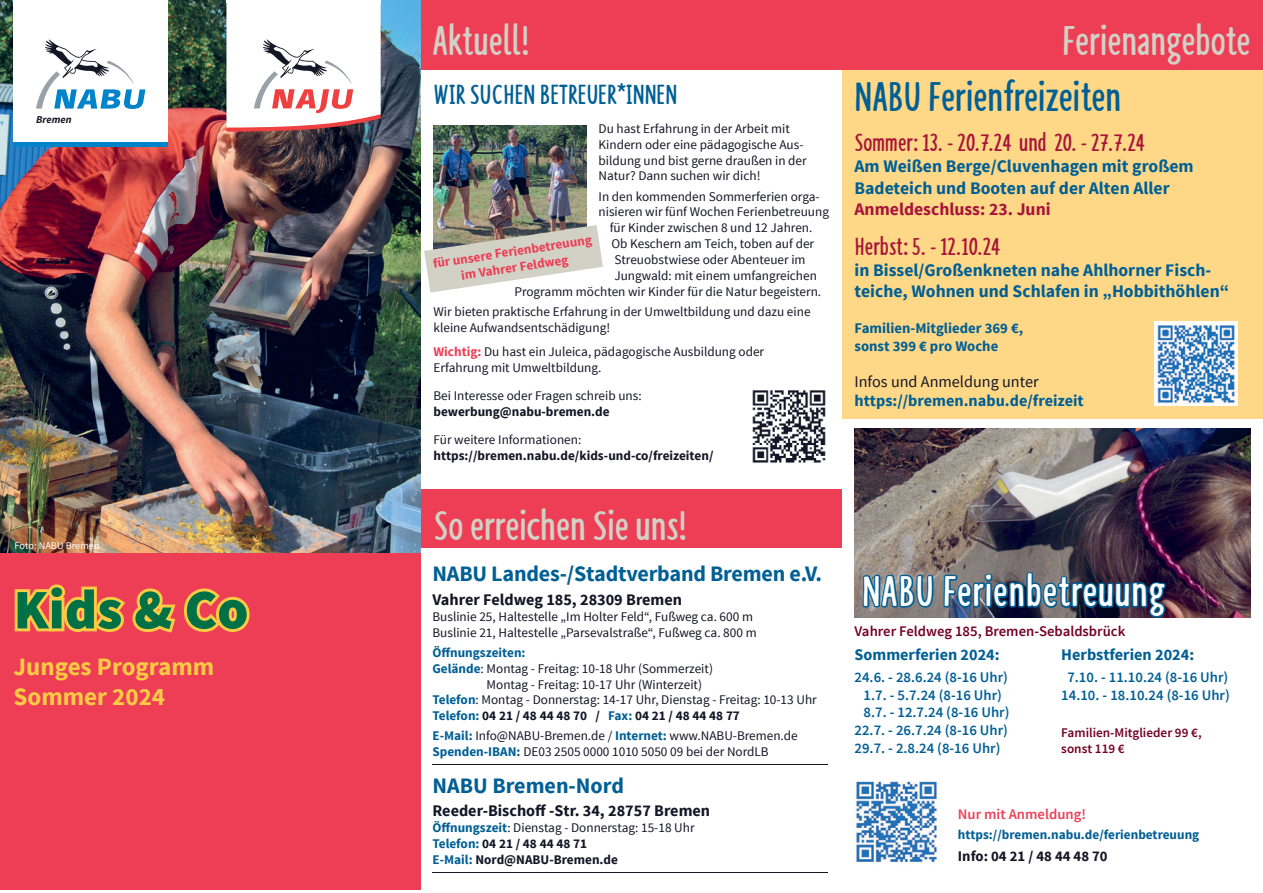
<style>
.page{position:relative;width:1263px;height:893px;background:#fff}
.page>*{position:absolute;margin:0;border:0;box-sizing:border-box;transform-origin:0 0}
.t1{font:900 55.8px "Source Sans Pro";color:#007047}
.t2{font:700 45.6px "NABU Hand";letter-spacing:.02em;color:#fff}
.t3{font:700 44.1px "NABU Hand";color:#d2d1c6}
.t4{font:700 44.1px "NABU Hand";color:#005f95}
.t5{font:700 29.4px "NABU Hand";color:#005f95}
.t6{font:700 26.4px "NABU Hand";color:#a7153a}
.t7{font:700 25.05px/30px "Source Sans Pro";color:#fecb44}
.t8{font:700 22.05px "Source Sans Pro";letter-spacing:-.01em;color:#005f95}
.t9{font:700 17.7px/21.1px "Source Sans Pro";color:#005f95}
.t10{font:700 17.7px "Source Sans Pro";color:#a7153a}
.t11{font:700 16.2px "Source Sans Pro";color:#005f95}
.t12{font:700 16.2px "Source Sans Pro";color:#151526}
.t13{font:16.2px "Source Sans Pro";color:#151526}
.t14{font:600 14.7px/17.7px "Source Sans Pro";color:#005f95;text-align:center}
.t15{font:700 14.7px/17.7px "Source Sans Pro";color:#005f95}
.t16{font:600 14.7px "Source Sans Pro";color:#740125}
.t17{font:700 14.7px "Source Sans Pro";color:#151526}
.t18{font:600 14.7px "Source Sans Pro";color:#ed3e56}
.t19{font:13.2px/15.9px "Source Sans Pro";color:#151526}
.t20{font:700 13.2px/15.9px "Source Sans Pro";color:#151526}
.t21{font:700 13.2px "Source Sans Pro";color:#005f95}
.t22{font:700 13.2px/15.9px "Source Sans Pro";color:#ed3e56;text-align:center}
.t23{font:600 13.2px/15.9px "Source Sans Pro";color:#740125}
.t24{font:italic 700 10.65px "Source Sans Pro";color:#151526}
.t25{font:10.35px "Source Sans Pro";color:#fff}
.s1{font-weight:700;color:#ed3e56}
.s2{font-weight:700;color:#005f95}
.s3{color:#005f95}
.s4{font-weight:400}
</style>
<div class="page">
<img style="left:0;top:0;width:421px;height:553px">
<div style="left:14px;top:1px;width:154px;height:146px;background:#fff"></div>
<svg style="left:36px;top:39px;width:109px;height:70px"></svg>
<div style="left:14px;top:142px;width:154px;height:5px;background:#0083c8"></div>
<div style="left:0;top:553px;width:421px;height:337px;background:#ed3e56"></div>
<svg style="left:14px;top:584px;width:236px;height:49px"></svg>
<hr style="left:226px;top:0;width:155px;height:3px;background:#fff">
<svg style="left:226px;top:3px;width:155px;height:129px"></svg>
<hr style="left:432px;top:764px;width:396px;height:1px;background:#151526">
<hr style="left:432px;top:872px;width:396px;height:1px;background:#151526">
<div style="left:421px;top:490px;width:421px;height:58px;background:#ed3e56"></div>
<div style="left:421px;top:0;width:421px;height:70px;background:#ed3e56"></div>
<img style="left:433px;top:125px;width:153px;height:100px">
<img style="left:752px;top:390px;width:74px;height:73px">
<svg style="left:424px;top:225px;width:179px;height:68px"></svg>
<div style="left:842px;top:70px;width:421px;height:349px;background:#fed886"></div>
<img style="left:854px;top:428px;width:396px;height:190px">
<div style="left:842px;top:0;width:421px;height:70px;background:#ed3e56"></div>
<img style="left:860px;top:321px;width:307px;height:297px">
<img style="left:1154px;top:322px;width:83px;height:83px">
<img style="left:855px;top:781px;width:83px;height:82px">
<p class="t24" style="left:36px;top:113px;width:37px">Bremen</p>
<p class="t25" style="left:15px;top:540px;width:87px">Foto: NABU Bremen</p>
<h1 class="t1" style="left:14px;top:573px;width:236px">Kids &amp; Co</h1>
<h3 class="t7" style="left:14px;top:653px;width:202px">Junges Programm<br>Sommer 2024</h3>
<h3 class="t3" style="left:432px;top:17px;width:99px">Aktuell!</h3>
<h3 class="t5" style="left:433px;top:79px;width:245px">wir Suchen Betreuer*innen</h3>
<p class="t19" style="left:598px;top:121px;width:210px">Du hast Erfahrung in der Arbeit mit Kindern oder eine pädagogische Aus&shy;bildung und bist gerne draußen in der Natur? Dann suchen wir dich!</p>
<p class="t19" style="left:598px;top:188px;width:223px">In den kommenden Sommerferien orga-</p>
<p class="t19" style="left:598px;top:204px;width:232px">nisieren wir fünf Wochen Ferienbetreuung</p>
<p class="t19" style="left:610px;top:220px;width:204px">für Kinder zwischen 8 und 12 Jahren.</p>
<p class="t19" style="left:611px;top:236px;width:204px">Ob Keschern am Teich, toben auf der</p>
<p class="t19" style="left:614px;top:252px;width:193px">Streuobstwiese oder Abenteuer im</p>
<p class="t19" style="left:614px;top:268px;width:204px">Jungwald: mit einem umfangreichen</p>
<p class="t19" style="left:514px;top:284px;width:308px">Programm möchten wir Kinder für die Natur begeistern.</p>
<p class="t19" style="left:433px;top:304px;width:378px">Wir bieten praktische Erfahrung in der Umweltbildung und dazu eine kleine Aufwandsentschädigung!</p>
<p class="t19" style="left:433px;top:344px;width:332px"><span class="s1">Wichtig:</span> Du hast ein Juleica, pädagogische Ausbildung oder<br>Erfahrung mit Umweltbildung.</p>
<p class="t19" style="left:433px;top:388px;width:210px">Bei Interesse oder Fragen schreib uns:</p>
<p class="t20" style="left:433px;top:404px;width:178px">bewerbung@nabu-bremen.de</p>
<p class="t19" style="left:433px;top:432px;width:149px">Für weitere Informationen:</p>
<p class="t20" style="left:433px;top:448px;width:281px">https://bremen.nabu.de/kids-und-co/freizeiten/</p>
<p class="t22" style="left:432px;top:257px;width:162px;rotate:-9deg">für unsere Ferienbetreuung im Vahrer Feldweg</p>
<h3 class="t3" style="left:433px;top:501px;width:255px">So erreichen Sie uns!</h3>
<h3 class="t8" style="left:432px;top:560px;width:391px">NABU Landes-/Stadtverband Bremen e.V.</h3>
<p class="t12" style="left:432px;top:589px;width:251px">Vahrer Feldweg 185, 28309 Bremen</p>
<p class="t19" style="left:432px;top:609px;width:326px">Buslinie 25, Haltestelle „Im Holter Feld“, Fußweg ca. 600 m<br>Buslinie 21, Haltestelle „Parsevalstraße“, Fußweg ca. 800 m</p>
<p class="t21" style="left:432px;top:644px;width:95px">Öffnungszeiten:</p>
<p class="t19" style="left:432px;top:660px;width:282px"><span class="s2">Gelände</span>: Montag - Freitag: 10-18 Uhr (Sommerzeit)</p>
<p class="t19" style="left:487px;top:676px;width:217px">Montag - Freitag: 10-17 Uhr (Winterzeit)</p>
<p class="t19" style="left:432px;top:692px;width:386px"><span class="s2">Telefon</span>: Montag - Donnerstag: 14-17 Uhr, Dienstag - Freitag: 10-13 Uhr</p>
<p class="t20" style="left:432px;top:708px;width:309px"><span class="s3">Telefon:</span> 04 21 / 48 44 48 70 / <span class="s3">Fax:</span> 04 21 / 48 44 48 77</p>
<p class="t19" style="left:432px;top:728px;width:367px"><span class="s2">E-Mail:</span> Info@NABU-Bremen.de / <span class="s2">Internet:</span> www.NABU-Bremen.de<br><span class="s2">Spenden-IBAN:</span> DE03 2505 0000 1010 5050 09 bei der NordLB</p>
<h3 class="t8" style="left:432px;top:771px;width:193px">NABU Bremen-Nord</h3>
<p class="t12" style="left:432px;top:800px;width:279px">Reeder-Bischoff -Str. 34, 28757 Bremen</p>
<p class="t20" style="left:432px;top:820px;width:264px"><span class="s3">Öffnungszeit</span><span class="s4">: Dienstag - Donnerstag: 15-18 Uhr<br></span><span class="s3">Telefon:</span> 04 21 / 48 44 48 71<br><span class="s3">E-Mail:</span> Nord@NABU-Bremen.de</p>
<h3 class="t3" style="left:1062px;top:17px;width:190px">Ferienangebote</h3>
<h3 class="t4" style="left:854px;top:73px;width:268px">nABu Ferienfreizeiten</h3>
<h3 class="t6" style="left:854px;top:128px;width:292px">Sommer: 13. - 20.7.24 und 20. - 27.7.24</h3>
<h3 class="t9" style="left:854px;top:157px;width:341px">Am Weißen Berge/Cluvenhagen mit großem<br>Badeteich und Booten auf der Alten Aller</h3>
<h3 class="t10" style="left:854px;top:198px;width:198px">Anmeldeschluss: 23. Juni</h3>
<h3 class="t6" style="left:854px;top:232px;width:147px">herbst: 5. - 12.10.24</h3>
<h3 class="t9" style="left:854px;top:260px;width:376px">in Bissel/Großenkneten nahe Ahlhorner Fisch&shy;teiche, Wohnen und Schlafen in „Hobbithöhlen“</h3>
<p class="t15" style="left:854px;top:320px;width:170px">Familien-Mitglieder 369 €, sonst 399 € pro Woche</p>
<p class="t13" style="left:854px;top:371px;width:186px">Infos und Anmeldung unter</p>
<p class="t11" style="left:854px;top:390px;width:231px">https://bremen.nabu.de/freizeit</p>
<h2 class="t2" style="left:862px;top:566px;width:304px">nABu Ferienbetreuung</h2>
<p class="t16" style="left:854px;top:622px;width:272px">Vahrer Feldweg 185, Bremen-Sebaldsbrück</p>
<p class="t11" style="left:854px;top:644px;width:147px">Sommerferien 2024:</p>
<p class="t14" style="left:854px;top:669px;width:155px">24.6. - 28.6.24 (8-16 Uhr)</p>
<p class="t14" style="left:863px;top:686px;width:140px">1.7. - 5.7.24 (8-16 Uhr)</p>
<p class="t14" style="left:863px;top:704px;width:147px">8.7. - 12.7.24 (8-16 Uhr)</p>
<p class="t14" style="left:854px;top:721px;width:155px">22.7. - 26.7.24 (8-16 Uhr)</p>
<p class="t14" style="left:854px;top:739px;width:147px">29.7. - 2.8.24 (8-16 Uhr)</p>
<p class="t11" style="left:1061px;top:644px;width:134px">Herbstferien 2024:</p>
<p class="t14" style="left:1061px;top:669px;width:170px">7.10. - 11.10.24 (8-16 Uhr)<br>14.10. - 18.10.24 (8-16 Uhr)</p>
<p class="t23" style="left:1061px;top:725px;width:142px">Familien-Mitglieder 99 €, sonst 119 €</p>
<p class="t18" style="left:958px;top:805px;width:130px">Nur mit Anmeldung!</p>
<p class="t21" style="left:958px;top:826px;width:243px">https://bremen.nabu.de/ferienbetreuung</p>
<p class="t17" style="left:958px;top:847px;width:151px">Info: 04 21 / 48 44 48 70</p>
</div>
